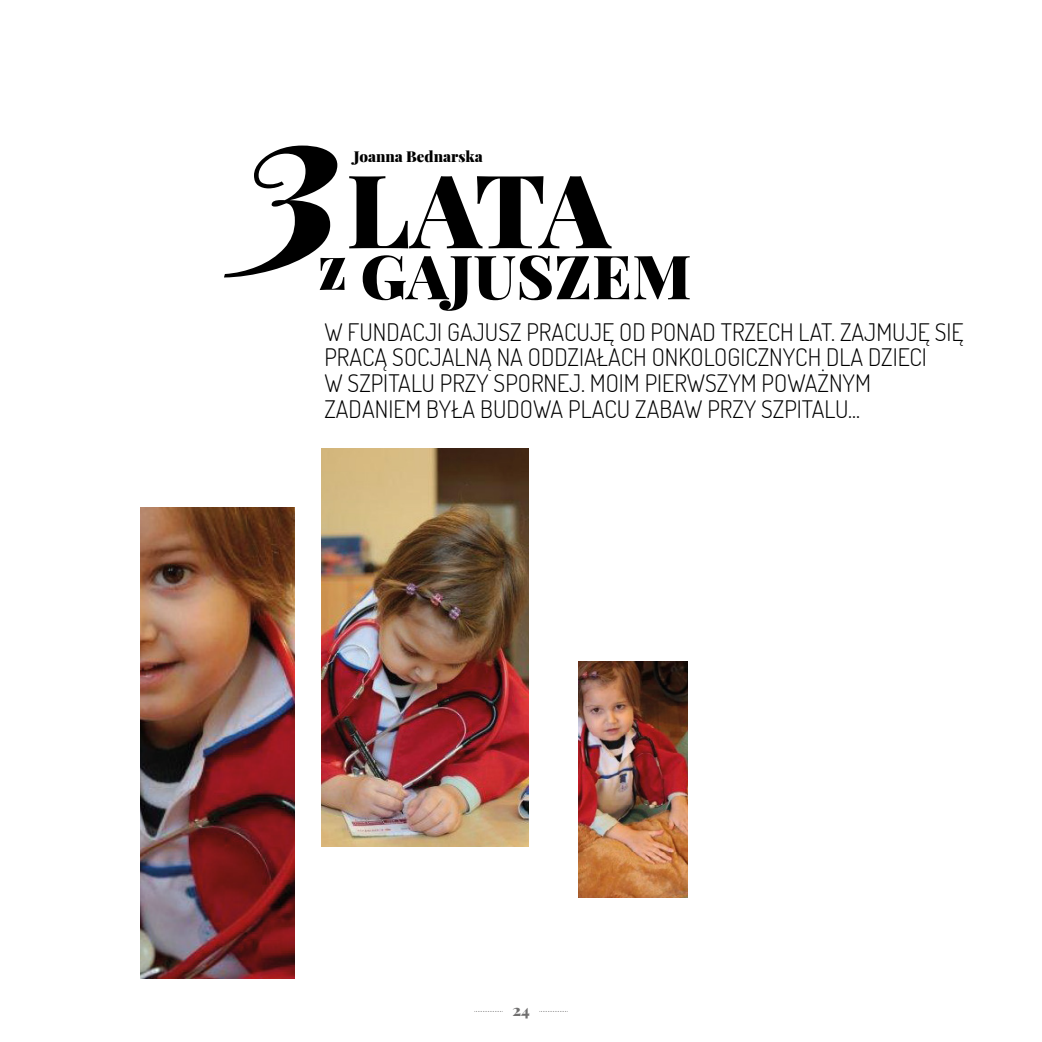
<style>
.page{position:relative;width:1042px;height:1042px;background:#fff}
.page>*{position:absolute;margin:0;border:0;box-sizing:border-box;transform-origin:0 0}
.t1{font:900 101.85px "Playfair Display";color:#000}
.t2{font:900 61.07px "Playfair Display";letter-spacing:.01em;color:#000}
.t3{font:24.15px/25.7px "Dosis Gajusz Light";color:#000}
.t4{font:900 15.75px "Playfair Display";color:#706f6f}
.t5{font:900 15.05px "Playfair Display";color:#000}
.s1{font-style:italic;font-size:192.85px}
</style>
<div class="page">
<img style="left:140px;top:508px;width:154px;height:471px">
<img style="left:322px;top:448px;width:206px;height:399px">
<img style="left:578px;top:661px;width:109px;height:236px">
<svg style="left:474px;top:1011px;width:28px;height:1px"></svg>
<svg style="left:539px;top:1011px;width:28px;height:1px"></svg>
<h1 class="t1" style="left:241px;top:144px;width:371px"><span class="s1">3</span>LATA</h1>
<p class="t5" style="left:354px;top:147px;width:130px">Joanna Bednarska</p>
<h2 class="t2" style="left:318px;top:237px;width:375px">z GAJUSZEM</h2>
<p class="t3" style="left:324px;top:318px;width:641px">W FUNDACJI GAJUSZ PRACUJĘ OD PONAD TRZECH LAT. ZAJMUJĘ SIĘ PRACĄ SOCJALNĄ NA ODDZIAŁACH ONKOLOGICZNYCH DLA DZIECI<br>W SZPITALU PRZY SPORNEJ. MOIM PIERWSZYM POWAŻNYM ZADANIEM BYŁA BUDOWA PLACU ZABAW PRZY SZPITALU...</p>
<p class="t4" style="left:512px;top:1000px;width:19px">24</p>
</div>
